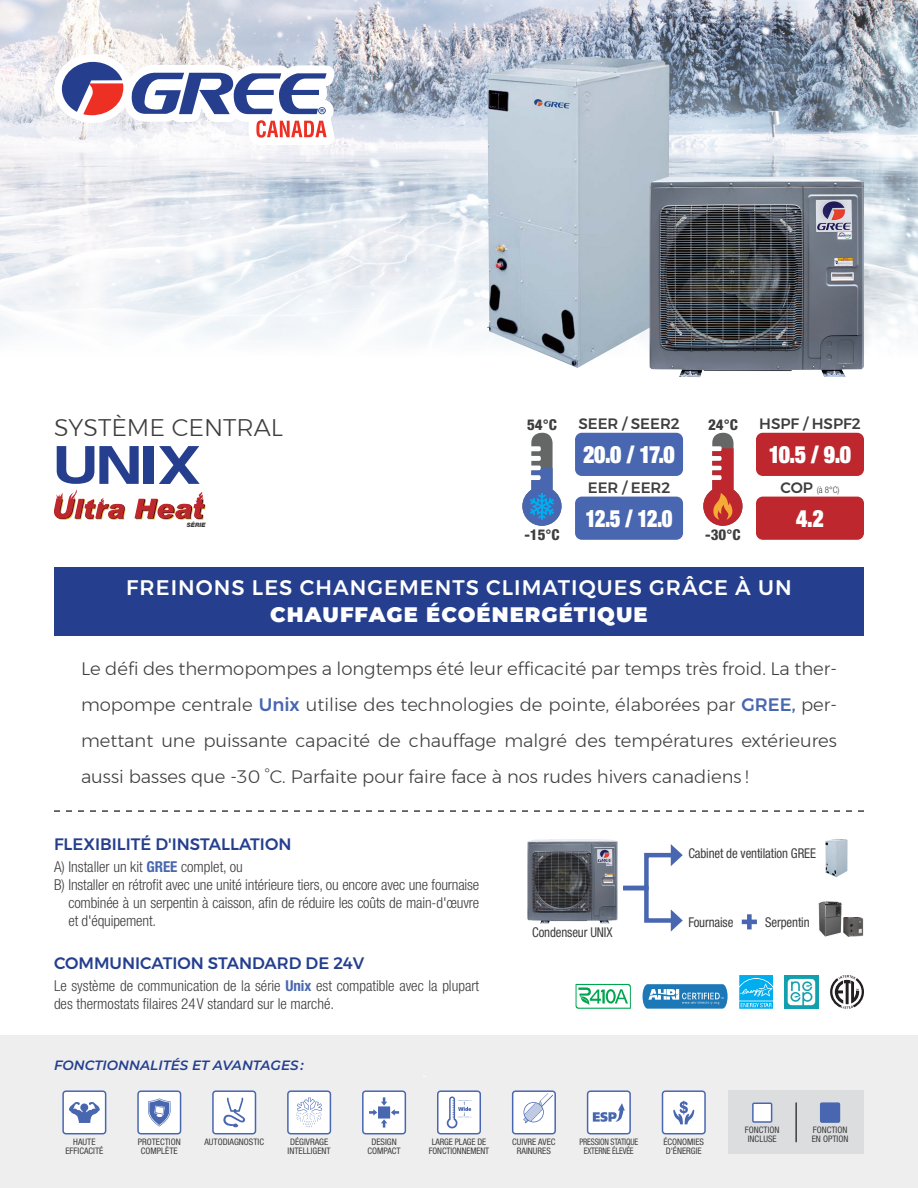
<style>
.page{position:relative;width:918px;height:1188px;background:#fff}
.page>*{position:absolute;margin:0;border:0;box-sizing:border-box;transform-origin:0 0}
.t1{font:54px "Denmark";color:#253f8e}
.t2{font:900 condensed 24px "Helvetica Neue LT Std";letter-spacing:-.07em;color:#fff;scale:.9 1}
.t3{font:300 24px "Montserrat";color:#3e3e3f}
.t4{font:900 condensed 24px "Helvetica Neue LT Std";letter-spacing:-.07em;color:#fff;scale:.85 1}
.t5{font:500 21px "Montserrat";letter-spacing:.05em;color:#fff}
.t6{font:900 21px "Montserrat";letter-spacing:.05em;color:#fff}
.t7{font:300 18px/36px "Montserrat";color:#3e3e3f;text-align:justify}
.t8{font:500 16.5px "Montserrat";color:#253f8e}
.t9{font:300 condensed 15px/18px "Helvetica Neue LT Std";letter-spacing:-.01em;color:#3e3e3f}
.t10{font:500 15px "Montserrat";color:#3e3e3f}
.t11{font:800 condensed 15px "Helvetica Neue LT Std";color:#3e3e3f}
.t12{font:condensed 13.5px "Helvetica Neue LT Std";letter-spacing:-.01em;color:#3e3e3f;scale:.95 1}
.t13{font:italic 600 13.5px "Montserrat";color:#253f8e}
.t14{font:condensed 9px/9px "Helvetica Neue LT Std";color:#3e3e3f;text-align:center}
.t15{font:condensed 9px/9px "Helvetica Neue LT Std";letter-spacing:-.02em;color:#3e3e3f;text-align:center;scale:.9 1}
.t16{font:300 condensed 9px "Helvetica Neue LT Std";color:#3e3e3f}
.t17{font:italic 900 6px "Helvetica Neue LT Std";color:#3e3e3f}
.s1{font-family:"Montserrat";font-weight:500;font-stretch:normal;font-size:15px}
.s2{font-weight:500;color:#4967b0}
.s3{font-weight:700;color:#4967b0}
</style>
<div class="page">
<div style="left:0;top:1036px;width:918px;height:152px;background:#eeeeef"></div>
<img style="left:0;top:0;width:918px;height:378px">
<svg style="left:576px;top:984px;width:55px;height:25px"></svg>
<svg style="left:643px;top:984px;width:85px;height:25px;background:#4a93c5"></svg>
<svg style="left:830px;top:975px;width:34px;height:34px"></svg>
<svg style="left:739px;top:975px;width:34px;height:34px"></svg>
<img style="left:785px;top:975px;width:33px;height:34px">
<img style="left:818px;top:901px;width:26px;height:36px">
<img style="left:844px;top:917px;width:20px;height:20px">
<svg style="left:742px;top:914px;width:15px;height:15px"></svg>
<svg style="left:623px;top:844px;width:60px;height:88px"></svg>
<img style="left:825px;top:839px;width:23px;height:38px">
<img style="left:527px;top:839px;width:91px;height:84px">
<div style="left:138px;top:1091px;width:43px;height:43px;background:#fff;border-radius:3px"></div>
<div style="left:137px;top:1090px;width:44px;height:44px;border:2px solid #4967b0;border-radius:3px"></div>
<svg style="left:148px;top:1098px;width:23px;height:29px"></svg>
<svg style="left:287px;top:1090px;width:44px;height:44px;background:#e0e5f1"></svg>
<div style="left:63px;top:1091px;width:43px;height:43px;background:#fff;border-radius:3px"></div>
<div style="left:62px;top:1090px;width:44px;height:44px;border:2px solid #4967b0;border-radius:3px"></div>
<svg style="left:69px;top:1102px;width:31px;height:21px"></svg>
<svg style="left:212px;top:1090px;width:44px;height:44px;background:#dae0ee"></svg>
<div style="left:438px;top:1091px;width:42px;height:43px;background:#fff;border-radius:3px"></div>
<div style="left:437px;top:1090px;width:44px;height:44px;border:2px solid #4967b0;border-radius:3px"></div>
<svg style="left:447px;top:1096px;width:24px;height:32px"></svg>
<div style="left:513px;top:1091px;width:42px;height:43px;background:#fff;border-radius:3px"></div>
<div style="left:512px;top:1090px;width:44px;height:44px;border:2px solid #4967b0;border-radius:3px"></div>
<svg style="left:523px;top:1093px;width:30px;height:30px"></svg>
<div style="left:588px;top:1091px;width:42px;height:43px;background:#fff;border-radius:3px"></div>
<div style="left:587px;top:1090px;width:44px;height:44px;border:2px solid #4967b0;border-radius:3px"></div>
<svg style="left:593px;top:1103px;width:32px;height:19px"></svg>
<div style="left:363px;top:1091px;width:42px;height:43px;background:#fff;border-radius:3px"></div>
<div style="left:362px;top:1090px;width:44px;height:44px;border:2px solid #4967b0;border-radius:3px"></div>
<svg style="left:369px;top:1097px;width:30px;height:31px"></svg>
<div style="left:663px;top:1091px;width:42px;height:43px;background:#fff;border-radius:3px"></div>
<div style="left:662px;top:1090px;width:44px;height:44px;border:2px solid #4967b0;border-radius:3px"></div>
<svg style="left:673px;top:1101px;width:21px;height:23px"></svg>
<img style="left:486px;top:54px;width:183px;height:314px">
<img style="left:650px;top:177px;width:214px;height:200px">
<div style="left:728px;top:1090px;width:136px;height:64px;background:#dcdddf"></div>
<div style="left:820px;top:1103px;width:20px;height:19px;background:#4967b0"></div>
<div style="left:820px;top:1103px;width:20px;height:20px;border:2px solid #4967b0"></div>
<hr style="left:795px;top:1103px;width:2px;height:39px;background:#3e3e3f">
<div style="left:752px;top:1103px;width:20px;height:19px;background:#fff"></div>
<div style="left:752px;top:1103px;width:20px;height:20px;border:2px solid #4967b0"></div>
<div style="left:54px;top:567px;width:810px;height:69px;background:#253f8e"></div>
<svg style="left:54px;top:810px;width:810px;height:2px"></svg>
<svg style="left:46px;top:0;width:311px;height:520px"></svg>
<svg style="left:62px;top:62px;width:265px;height:76px"></svg>
<div style="left:756px;top:433px;width:108px;height:43px;background:#be272d;border-radius:7px"></div>
<div style="left:756px;top:497px;width:108px;height:43px;background:#be272d;border-radius:7px"></div>
<svg style="left:703px;top:433px;width:39px;height:93px"></svg>
<div style="left:575px;top:433px;width:108px;height:43px;background:#4967b0;border-radius:7px"></div>
<div style="left:575px;top:497px;width:108px;height:43px;background:#4967b0;border-radius:7px"></div>
<svg style="left:522px;top:433px;width:40px;height:93px"></svg>
<h2 class="t3" style="left:54px;top:409px;width:231px">SYSTÈME CENTRAL</h2>
<h1 class="t1" style="left:54px;top:432px;width:150px">UNIX</h1>
<p class="t17" style="left:187px;top:521px;width:20px">SÉRIE</p>
<p class="t11" style="left:527px;top:415px;width:31px">54°C</p>
<p class="t10" style="left:578px;top:412px;width:103px">SEER / SEER2</p>
<p class="t11" style="left:708px;top:415px;width:31px">24°C</p>
<p class="t10" style="left:759px;top:412px;width:103px">HSPF / HSPF2</p>
<h2 class="t2" style="left:583px;top:439px;width:103px">20.0 / 17.0</h2>
<h2 class="t2" style="left:769px;top:439px;width:93px">10.5 / 9.0</h2>
<p class="t10" style="left:588px;top:476px;width:84px">EER / EER2</p>
<p class="t16" style="left:781px;top:485px;width:60px"><span class="s1">COP</span> (à 8°C)</p>
<h2 class="t4" style="left:586px;top:503px;width:104px">12.5 / 12.0</h2>
<h2 class="t2" style="left:796px;top:503px;width:32px">4.2</h2>
<p class="t11" style="left:524px;top:525px;width:37px">-15°C</p>
<p class="t11" style="left:705px;top:525px;width:37px">-30°C</p>
<h3 class="t5" style="left:126px;top:571px;width:667px">FREINONS LES CHANGEMENTS CLIMATIQUES GRÂCE À UN</h3>
<h3 class="t6" style="left:270px;top:599px;width:379px">CHAUFFAGE ÉCOÉNERGÉTIQUE</h3>
<p class="t7" style="left:81px;top:651px;width:758px">Le défi des thermopompes a longtemps été leur efficacité par temps très froid. La ther&shy;mopompe centrale <span class="s2">Unix</span> utilise des technologies de pointe, élaborées par <span class="s2">GREE,</span> per&shy;mettant une puissante capacité de chauffage malgré des températures extérieures aussi basses que -30 °C. Parfaite pour faire face à nos rudes hivers canadiens !</p>
<p class="t8" style="left:54px;top:832px;width:239px">FLEXIBILITÉ D'INSTALLATION</p>
<p class="t9" style="left:54px;top:857px;width:190px">A) Installer un kit <span class="s3">GREE</span> complet, ou</p>
<p class="t9" style="left:54px;top:875px;width:427px">B) Installer en rétrofit avec une unité intérieure tiers, ou encore avec une fournaise</p>
<p class="t9" style="left:68px;top:893px;width:412px">combinée à un serpentin à caisson, afin de réduire les coûts de main-d'œuvre</p>
<p class="t9" style="left:68px;top:911px;width:89px">et d'équipement.</p>
<p class="t8" style="left:54px;top:951px;width:312px">COMMUNICATION STANDARD DE 24V</p>
<p class="t9" style="left:54px;top:976px;width:427px">Le système de communication de la série <span class="s3">Unix</span> est compatible avec la plupart des thermostats filaires 24V standard sur le marché.</p>
<p class="t13" style="left:54px;top:1056px;width:251px">FONCTIONNALITÉS ET AVANTAGES :</p>
<p class="t12" style="left:532px;top:924px;width:86px">Condenseur UNIX</p>
<p class="t12" style="left:688px;top:846px;width:136px">Cabinet de ventilation GREE</p>
<p class="t12" style="left:688px;top:914px;width:49px">Fournaise</p>
<p class="t12" style="left:765px;top:914px;width:48px">Serpentin</p>
<p class="t14" style="left:138px;top:1138px;width:45px">PROTECTION<br>COMPLÈTE</p>
<p class="t14" style="left:288px;top:1138px;width:45px;text-align:left">DÉGIVRAGE<br>INTELLIGENT</p>
<p class="t14" style="left:367px;top:1138px;width:35px">DESIGN<br>COMPACT</p>
<p class="t14" style="left:663px;top:1138px;width:42px;text-align:left">ÉCONOMIES<br>D'ÉNERGIE</p>
<p class="t14" style="left:65px;top:1138px;width:40px">HAUTE<br>EFFICACITÉ</p>
<p class="t14" style="left:204px;top:1138px;width:61px">AUTODIAGNOSTIC</p>
<p class="t14" style="left:429px;top:1138px;width:62px">LARGE PLAGE DE<br>FONCTIONNEMENT</p>
<p class="t14" style="left:512px;top:1138px;width:45px">CUIVRE AVEC<br>RAINURES</p>
<p class="t15" style="left:579px;top:1138px;width:67px">PRESSION STATIQUE<br>EXTERNE ÉLEVÉE</p>
<p class="t14" style="left:745px;top:1125px;width:36px">FONCTION<br>INCLUSE</p>
<p class="t14" style="left:812px;top:1125px;width:38px;text-align:left">FONCTION<br>EN OPTION</p>
</div>
